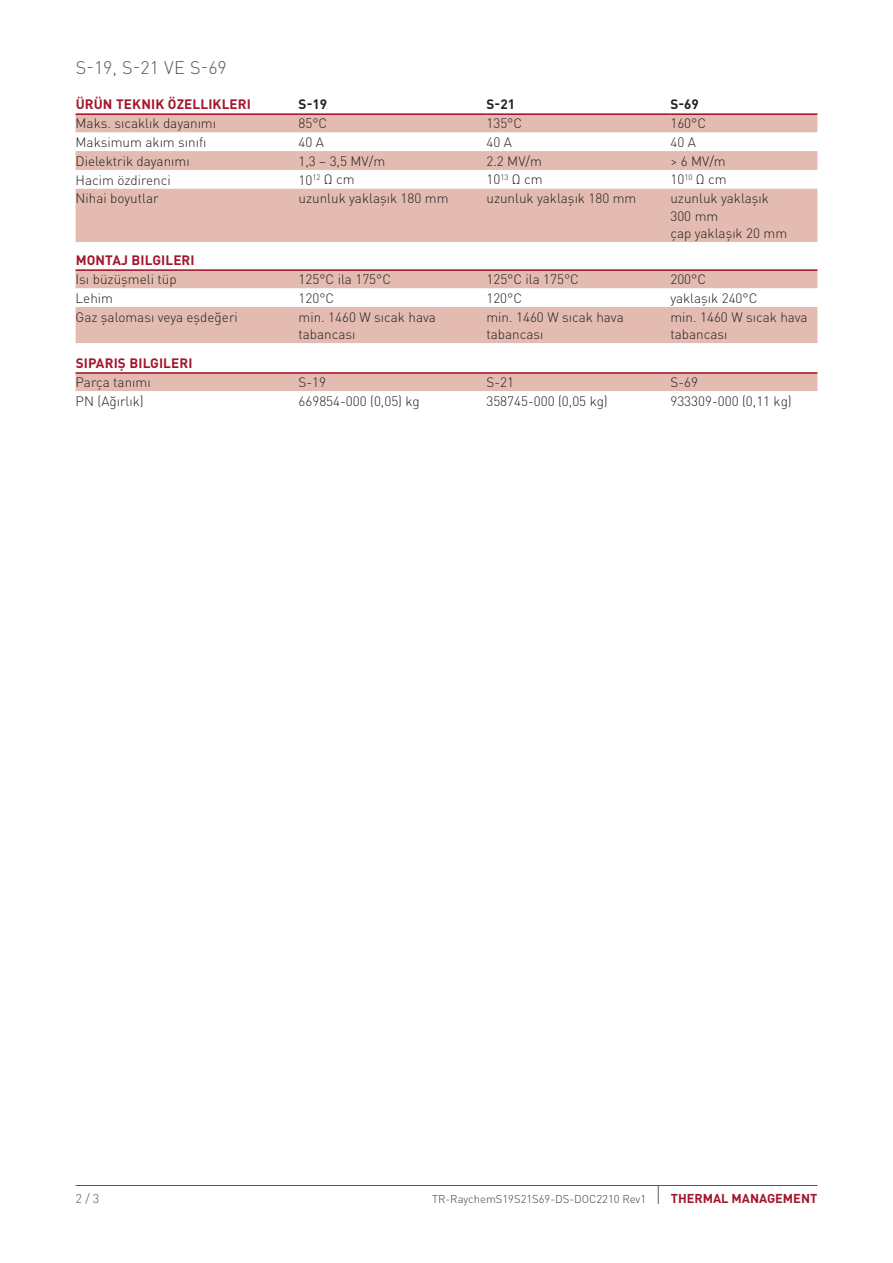
<style>
.page{position:relative;width:893px;height:1263px;background:#fff}
.page>*{position:absolute;margin:0;border:0;box-sizing:border-box;transform-origin:0 0}
.t1{font:300 18px "DIN Pro";color:#57585a}
.t2{font:300 13.5px/17.2px "DIN Pro";color:#231f20}
.t3{font:700 13.5px "DIN Pro";letter-spacing:.01em;color:#a3152c}
.t4{font:700 13.5px "DIN Pro";color:#231f20}
.t5{font:700 12.75px "DIN Pro";color:#a3152c}
.t6{font:300 12.75px "DIN Pro";color:#57585a}
.t7{font:300 11.25px "DIN Pro";color:#3e3e3f}
</style>
<div class="page">
<hr style="left:76px;top:1185px;width:741px;height:1px;background:#57585a">
<svg style="left:658px;top:1186px;width:1px;height:18px"></svg>
<svg style="left:76px;top:115px;width:741px;height:228px;fill:#e3bbb1"></svg>
<div style="left:76px;top:374px;width:741px;height:17px;background:#e3bbb1"></div>
<hr style="left:76px;top:113px;width:223px;height:2px;background:#a3152c">
<hr style="left:299px;top:113px;width:187px;height:2px;background:#a3152c">
<hr style="left:486px;top:113px;width:184px;height:2px;background:#a3152c">
<hr style="left:670px;top:113px;width:147px;height:2px;background:#a3152c">
<hr style="left:76px;top:269px;width:741px;height:2px;background:#a3152c">
<hr style="left:76px;top:372px;width:741px;height:2px;background:#a3152c">
<h1 class="t1" style="left:76px;top:55px;width:153px">S-19, S-21 ve S-69</h1>
<p class="t3" style="left:76px;top:95px;width:177px">ÜRÜN TEKNIK ÖZELLIKLERI</p>
<p class="t4" style="left:299px;top:95px;width:30px">S-19</p>
<p class="t4" style="left:486px;top:95px;width:30px">S-21</p>
<p class="t4" style="left:670px;top:95px;width:30px">S-69</p>
<p class="t2" style="left:76px;top:114px;width:142px">Maks. sıcaklık dayanımı</p>
<p class="t2" style="left:299px;top:114px;width:30px">85°C</p>
<p class="t2" style="left:486px;top:114px;width:37px">135°C</p>
<p class="t2" style="left:670px;top:114px;width:37px">160°C</p>
<p class="t2" style="left:76px;top:133px;width:132px">Maksimum akım sınıfı</p>
<p class="t2" style="left:299px;top:133px;width:27px">40 A</p>
<p class="t2" style="left:486px;top:133px;width:27px">40 A</p>
<p class="t2" style="left:670px;top:133px;width:27px">40 A</p>
<p class="t2" style="left:76px;top:152px;width:116px">Dielektrik dayanımı</p>
<p class="t2" style="left:298px;top:152px;width:88px">1,3 – 3,5 MV/m</p>
<p class="t2" style="left:486px;top:152px;width:57px">2.2 MV/m</p>
<p class="t2" style="left:670px;top:152px;width:57px">&gt; 6 MV/m</p>
<p class="t2" style="left:76px;top:170px;width:97px">Hacim özdirenci</p>
<p class="t2" style="left:298px;top:170px;width:58px">10<sup>12</sup> Ω cm</p>
<p class="t2" style="left:486px;top:170px;width:58px">10<sup>13</sup> Ω cm</p>
<p class="t2" style="left:670px;top:170px;width:58px">10<sup>10</sup> Ω cm</p>
<p class="t2" style="left:76px;top:189px;width:85px">Nihai boyutlar</p>
<p class="t2" style="left:299px;top:189px;width:152px">uzunluk yaklaşık 180 mm</p>
<p class="t2" style="left:486px;top:189px;width:152px">uzunluk yaklaşık 180 mm</p>
<p class="t2" style="left:670px;top:189px;width:118px">uzunluk yaklaşık<br>300 mm<br>çap yaklaşık 20 mm</p>
<p class="t3" style="left:76px;top:251px;width:121px">MONTAJ BILGILERI</p>
<p class="t2" style="left:76px;top:270px;width:103px">Isı büzüşmeli tüp</p>
<p class="t2" style="left:299px;top:270px;width:94px">125°C ila 175°C</p>
<p class="t2" style="left:486px;top:270px;width:94px">125°C ila 175°C</p>
<p class="t2" style="left:670px;top:270px;width:37px">200°C</p>
<p class="t2" style="left:76px;top:289px;width:39px">Lehim</p>
<p class="t2" style="left:299px;top:289px;width:37px">120°C</p>
<p class="t2" style="left:486px;top:289px;width:37px">120°C</p>
<p class="t2" style="left:670px;top:289px;width:89px">yaklaşık 240°C</p>
<p class="t2" style="left:76px;top:308px;width:164px">Gaz şaloması veya eşdeğeri</p>
<p class="t2" style="left:298px;top:308px;width:139px">min. 1460 W sıcak hava tabancası</p>
<p class="t2" style="left:486px;top:308px;width:139px">min. 1460 W sıcak hava tabancası</p>
<p class="t2" style="left:670px;top:308px;width:139px">min. 1460 W sıcak hava tabancası</p>
<p class="t3" style="left:76px;top:354px;width:118px">SIPARIŞ BILGILERI</p>
<p class="t2" style="left:76px;top:373px;width:77px">Parça tanımı</p>
<p class="t2" style="left:299px;top:373px;width:29px">S‑19</p>
<p class="t2" style="left:486px;top:373px;width:29px">S‑21</p>
<p class="t2" style="left:670px;top:373px;width:29px">S‑69</p>
<p class="t2" style="left:76px;top:392px;width:70px">PN (Ağırlık)</p>
<p class="t2" style="left:299px;top:392px;width:123px">669854‑000 (0,05) kg</p>
<p class="t2" style="left:486px;top:392px;width:123px">358745‑000 (0,05 kg)</p>
<p class="t2" style="left:670px;top:392px;width:123px">933309‑000 (0,11 kg)</p>
<p class="t6" style="left:76px;top:1190px;width:25px">2 / 3</p>
<p class="t7" style="left:432px;top:1191px;width:216px">TR-RaychemS19S21S69-DS-DOC2210 Rev1</p>
<p class="t5" style="left:671px;top:1190px;width:148px">THERMAL MANAGEMENT</p>
</div>
